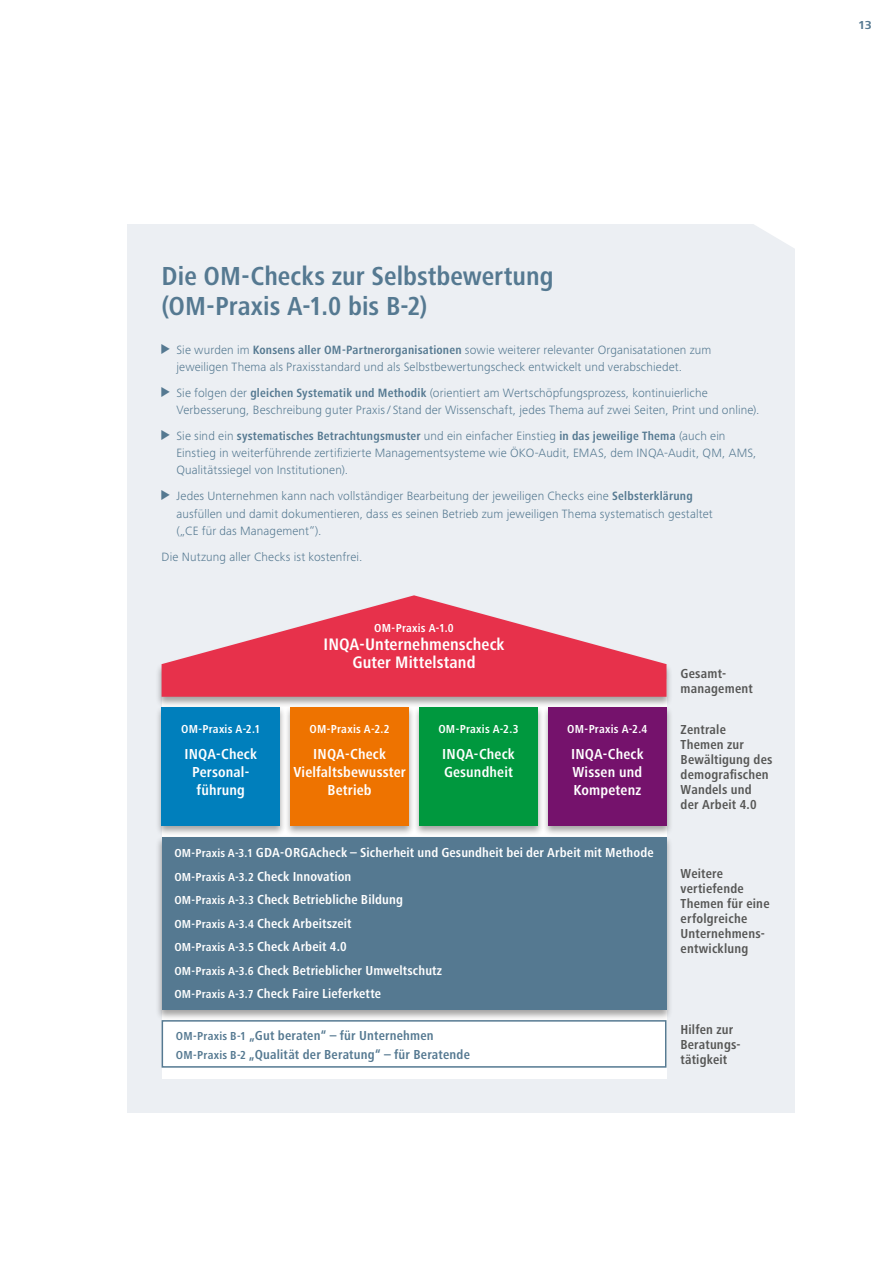
<style>
.page{position:relative;width:893px;height:1263px;background:#fff}
.page>*{position:absolute;margin:0;border:0;box-sizing:border-box;transform-origin:0 0}
.h2_Kastenhead_Info{font:700 condensed 27px/30px "Frutiger Next Pro";color:#557991}
.ILLU_head_3_ohGrund{font:700 condensed 17.25px/18px "Frutiger Next Pro";letter-spacing:.005em;color:#fff;text-align:center}
.ILLU_head_3_Abst_2{font:700 condensed 15px/18px "Frutiger Next Pro";letter-spacing:.01em;color:#fff;text-align:center}
.ILLU_head_3_Abst_6{font:700 condensed 15px/18px "Frutiger Next Pro";letter-spacing:.01em;color:#fff}
.ILLU_head_5_V2{font:700 condensed 13.5px "Frutiger Next Pro";letter-spacing:.01em;color:#fff}
.Illu_head_5{font:700 condensed 13.5px/15px "Frutiger Next Pro";letter-spacing:.015em;color:#565655}
.ILLU_head_5_Abst_1{font:700 condensed 13.5px "Frutiger Next Pro";letter-spacing:.015em;color:#557991}
.p_Kasten_Copy_L{font:300 12.45px/17.2px "Frutiger Next Pro";letter-spacing:.01em;color:#557991}
.p_Kasten_Copy{font:300 12.45px "Frutiger Next Pro";letter-spacing:.01em;color:#557991}
.ILLU_head_3_Subline{font:700 condensed 12px "Frutiger Next Pro";letter-spacing:.02em;color:#fff}
.ILLU_head_5_V2-2{font:700 condensed 12px "Frutiger Next Pro";letter-spacing:.015em;color:#fff}
.t1{font:700 12px "Frutiger Next Pro";color:#557991}
.s1{font-family:"INQA Triangel";font-weight:400}
.s2{font-weight:700;font-stretch:condensed}
.s3{font-size:12px}
.s4{font-size:13.5px}
</style>
<div class="page">
<div style="left:128px;top:224px;width:667px;height:889px;background:#eceff3"></div>
<svg style="left:754px;top:224px;width:41px;height:24px"></svg>
<div style="left:162px;top:679px;width:504px;height:399px;background:#fff"></div>
<div style="left:156px;top:594px;width:517px;height:114px;background:#181716;opacity:.4"></div>
<svg style="left:162px;top:595px;width:504px;height:102px;fill:#e7314b"></svg>
<div style="left:156px;top:706px;width:130px;height:130px;background:#181716;opacity:.4"></div>
<div style="left:162px;top:707px;width:118px;height:118px;background:#007fbc"></div>
<div style="left:156px;top:835px;width:517px;height:186px;background:#181716;opacity:.4"></div>
<div style="left:162px;top:837px;width:504px;height:172px;background:#557991"></div>
<div style="left:284px;top:706px;width:131px;height:130px;background:#181716;opacity:.4"></div>
<div style="left:290px;top:707px;width:119px;height:118px;background:#ee7300"></div>
<div style="left:413px;top:706px;width:131px;height:130px;background:#181716;opacity:.4"></div>
<div style="left:419px;top:707px;width:119px;height:118px;background:#00983e"></div>
<div style="left:542px;top:706px;width:131px;height:130px;background:#181716;opacity:.4"></div>
<div style="left:548px;top:707px;width:118px;height:118px;background:#75126c"></div>
<div style="left:162px;top:1020px;width:504px;height:48px;border:2px solid #557991"></div>
<p class="t1" style="left:858px;top:18px;width:15px">13</p>
<p class="h2_Kastenhead_Info" style="left:162px;top:261px;width:394px">Die OM-Checks zur Selbstbewertung (OM-Praxis A-1.0 bis B-2)</p>
<p class="p_Kasten_Copy_L" style="left:176px;top:341px;width:536px;text-indent:-15px"><span class="s1">&gt;</span> Sie wurden im <span class="s2">Konsens aller OM-Partnerorganisationen</span> sowie weiterer relevanter Organisatationen zum jeweiligen Thema als Praxisstandard und als Selbstbewertungscheck entwickelt und verabschiedet.</p>
<p class="p_Kasten_Copy_L" style="left:176px;top:384px;width:585px;text-indent:-15px"><span class="s1">&gt;</span> Sie folgen der <span class="s2">gleichen Systematik und Methodik</span> (orientiert am Wertschöpfungsprozess, kontinuierliche<br>Verbesserung, Beschreibung guter Praxis/ Stand der Wissenschaft, jedes Thema auf zwei Seiten, Print und online).</p>
<p class="p_Kasten_Copy_L" style="left:176px;top:427px;width:582px;text-indent:-15px"><span class="s1">&gt;</span> Sie sind ein <span class="s2">systematisches Betrachtungsmuster</span> und ein einfacher Einstieg <span class="s2">in das jeweilige Thema</span> (auch ein<br>Einstieg in weiterführende zertifizierte Managementsysteme wie ÖKO-Audit, EMAS, dem INQA-Audit, QM, AMS,<br>Qualitätssiegel von Institutionen).</p>
<p class="p_Kasten_Copy_L" style="left:176px;top:487px;width:538px;text-indent:-15px"><span class="s1">&gt;</span> Jedes Unternehmen kann nach vollständiger Bearbeitung der jeweiligen Checks eine <span class="s2">Selbsterklärung </span>ausfüllen und damit dokumentieren, dass es seinen Betrieb zum jeweiligen Thema systematisch gestaltet („CE für das Management“).</p>
<p class="p_Kasten_Copy" style="left:162px;top:549px;width:202px">Die Nutzung aller Checks ist kostenfrei.</p>
<p class="ILLU_head_3_Subline" style="left:181px;top:722px;width:81px">OM-Praxis A-2.1</p>
<p class="ILLU_head_3_Abst_2" style="left:184px;top:745px;width:74px">INQA-Check<br>Personal&shy;führung</p>
<p class="ILLU_head_3_Subline" style="left:374px;top:621px;width:81px">OM-Praxis A-1.0</p>
<p class="ILLU_head_3_ohGrund" style="left:323px;top:636px;width:183px">INQA-Unternehmenscheck<br>Guter Mittelstand</p>
<p class="ILLU_head_3_Subline" style="left:309px;top:722px;width:82px">OM-Praxis A-2.2</p>
<p class="ILLU_head_3_Abst_2" style="left:293px;top:745px;width:114px">INQA-Check<br>Vielfaltsbewusster<br>Betrieb</p>
<p class="ILLU_head_3_Subline" style="left:438px;top:722px;width:82px">OM-Praxis A-2.3</p>
<p class="ILLU_head_3_Abst_6" style="left:442px;top:745px;width:74px">INQA-Check<br>Gesundheit</p>
<p class="ILLU_head_3_Subline" style="left:567px;top:722px;width:82px">OM-Praxis A-2.4</p>
<p class="ILLU_head_3_Abst_2" style="left:571px;top:745px;width:74px;text-align:justify">INQA-Check Wissen und Kompetenz</p>
<p class="ILLU_head_5_V2" style="left:174px;top:845px;width:481px"><span class="s3">OM-Praxis A-3.1</span> GDA-ORGAcheck – Sicherheit und Gesundheit bei der Arbeit mit Methode</p>
<p class="ILLU_head_5_V2" style="left:174px;top:868px;width:179px"><span class="s3">OM-Praxis A-3.2</span> Check Innovation</p>
<p class="ILLU_head_5_V2" style="left:174px;top:892px;width:230px"><span class="s3">OM-Praxis A-3.3</span> Check Betriebliche Bildung</p>
<p class="ILLU_head_5_V2" style="left:174px;top:915px;width:179px"><span class="s3">OM-Praxis A-3.4</span> Check Arbeitszeit</p>
<p class="ILLU_head_5_V2-2" style="left:174px;top:940px;width:174px">OM-Praxis A-3.5 <span class="s4">Check Arbeit 4.0</span></p>
<p class="ILLU_head_5_V2" style="left:174px;top:962px;width:269px"><span class="s3">OM-Praxis A-3.6</span> Check Betrieblicher Umweltschutz</p>
<p class="ILLU_head_5_V2" style="left:174px;top:986px;width:208px"><span class="s3">OM-Praxis A-3.7</span> Check Faire Lieferkette</p>
<p class="ILLU_head_5_Abst_1" style="left:176px;top:1028px;width:259px"><span class="s3">OM-Praxis B-1</span> „Gut beraten“ – für Unternehmen</p>
<p class="ILLU_head_5_Abst_1" style="left:176px;top:1047px;width:296px"><span class="s3">OM-Praxis B-2</span> „Qualität der Beratung“ – für Beratende</p>
<p class="Illu_head_5" style="left:681px;top:666px;width:74px">Gesamt&shy;management</p>
<p class="Illu_head_5" style="left:681px;top:722px;width:93px">Zentrale<br>Themen zur<br>Bewältigung des demografischen<br>Wandels und der Arbeit 4.0</p>
<p class="Illu_head_5" style="left:681px;top:866px;width:90px">Weitere vertiefende<br>Themen für eine erfolgreiche<br>Unternehmens&shy;entwicklung</p>
<p class="Illu_head_5" style="left:680px;top:1022px;width:62px">Hilfen zur<br>Beratungs&shy;tätigkeit</p>
</div>
